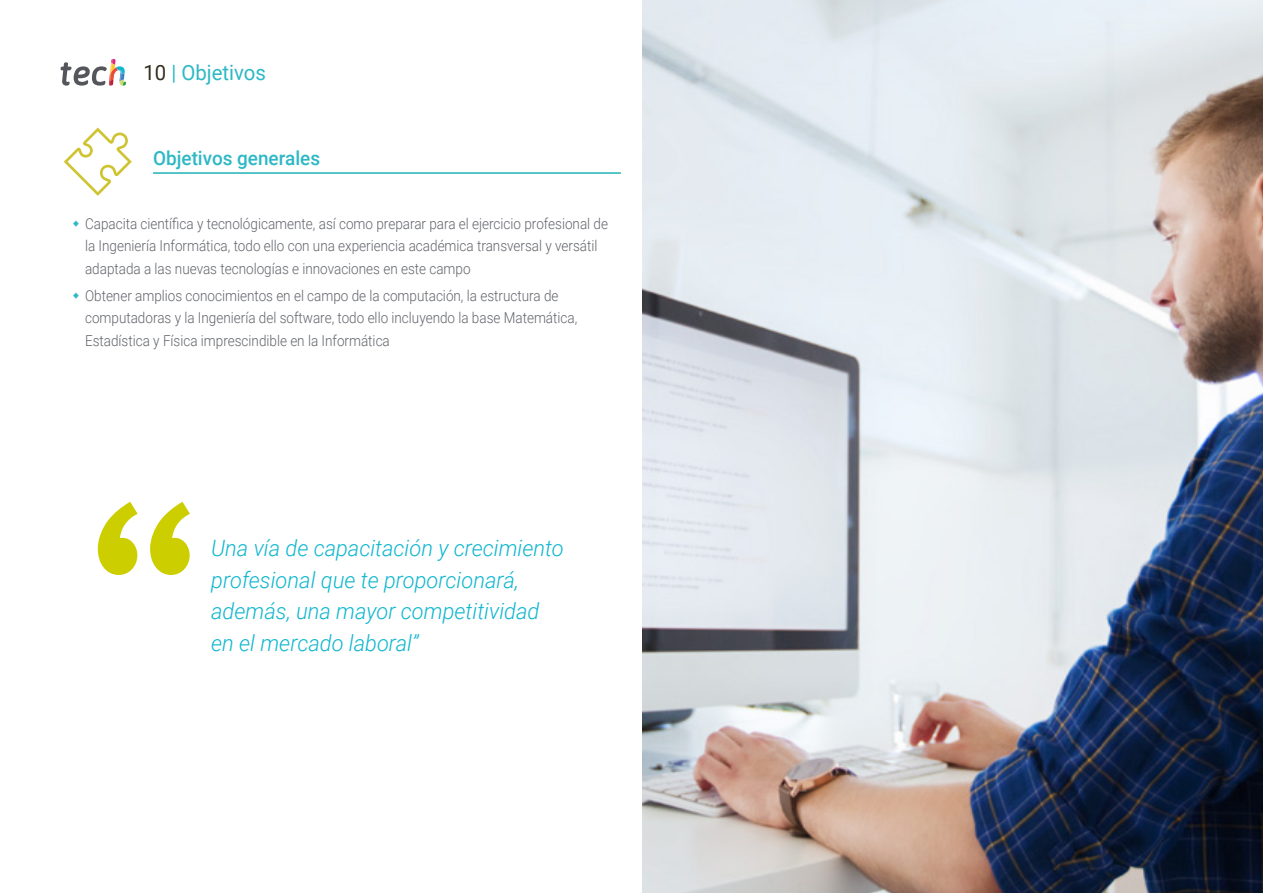
<style>
.page{position:relative;width:1263px;height:893px;background:#fff}
.page>*{position:absolute;margin:0;border:0;box-sizing:border-box;transform-origin:0 0}
.t1{font:italic 300 22.5px/31.5px "Roboto";color:#0fb6cf}
.t2{font:21px "Roboto";color:#2db8c5}
.t3{font:500 19.5px "Roboto";color:#2db8c5}
.t4{font:300 15px/22.5px "Roboto";color:#61646a;scale:.9 1}
.s1{color:#312e20}
</style>
<div class="page">
<hr style="left:153px;top:173px;width:468px;height:1px;background:#2db8c5">
<svg style="left:64px;top:128px;width:68px;height:68px"></svg>
<svg style="left:98px;top:502px;width:92px;height:73px"></svg>
<svg style="left:61px;top:59px;width:65px;height:27px"></svg>
<img style="left:642px;top:0;width:621px;height:893px">
<h2 class="t2" style="left:144px;top:57px;width:124px"><span class="s1">10</span> | Objetivos</h2>
<h3 class="t3" style="left:153px;top:144px;width:169px">Objetivos generales</h3>
<p class="t4" style="left:85px;top:212px;width:583px">Capacita científica y tecnológicamente, así como preparar para el ejercicio profesional de la Ingeniería Informática, todo ello con una experiencia académica transversal y versátil adaptada a las nuevas tecnologías e innovaciones en este campo</p>
<p class="t4" style="left:85px;top:283px;width:548px">Obtener amplios conocimientos en el campo de la computación, la estructura de computadoras y la Ingeniería del software, todo ello incluyendo la base Matemática,<br>Estadística y Física imprescindible en la Informática</p>
<h1 class="t1" style="left:211px;top:532px;width:354px">Una vía de capacitación y crecimiento profesional que te proporcionará, además, una mayor competitividad en el mercado laboral”</h1>
</div>
